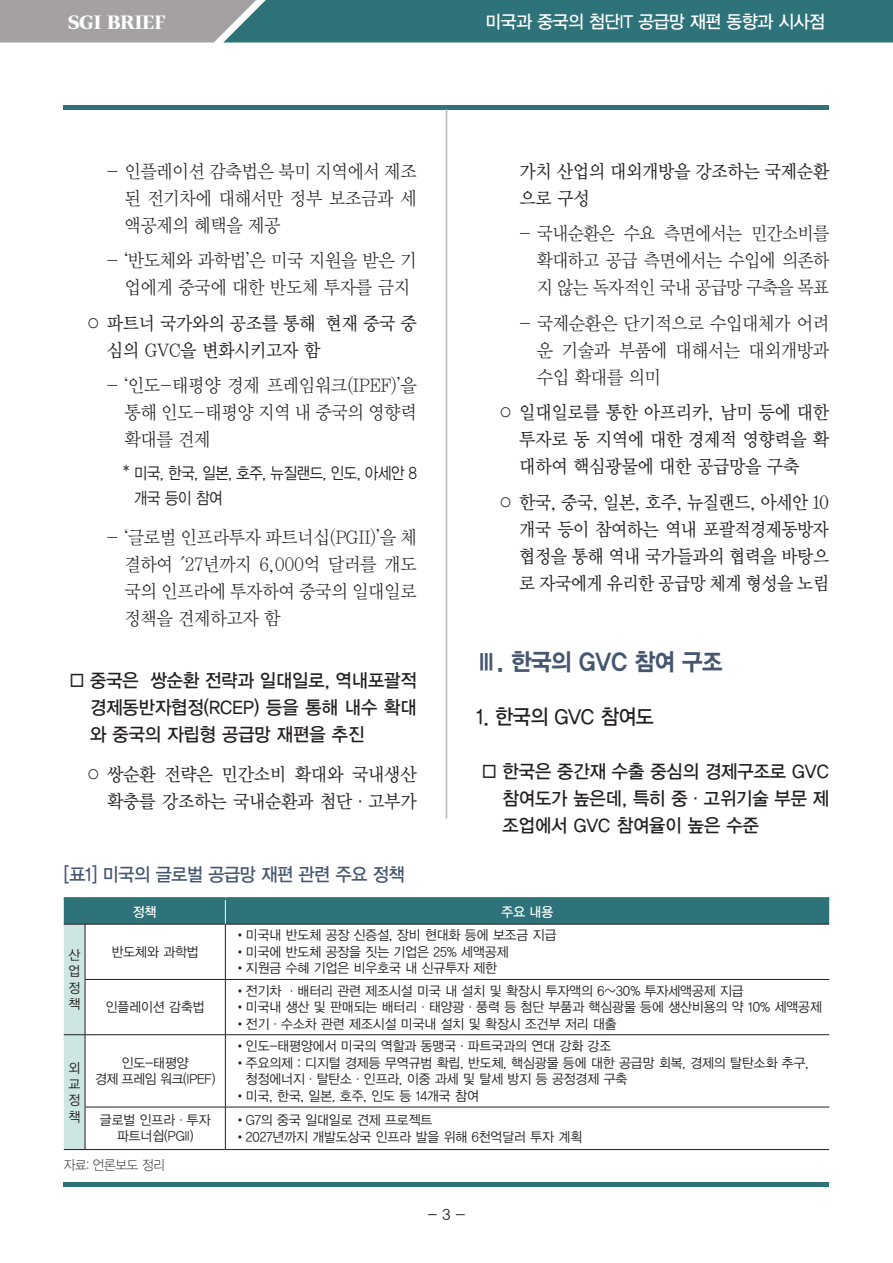
<style>
.page{position:relative;width:893px;height:1263px;background:#fff}
.page>*{position:absolute;margin:0;border:0;box-sizing:border-box;transform-origin:0 0}
.원투쓰리{font:24px "YDVYGO15";letter-spacing:-.02em;color:#455671;scale:.93 1}
.숫자제목{font:21px "YDVYGO13";letter-spacing:-.02em;color:#231f20;scale:.93 1}
.바명조{font:18.75px/27px "YDVY Mj O12";letter-spacing:-.02em;color:#231f20;text-align:justify;scale:.93 1}
.동그라미_명조{font:18.75px/27px "YDVY Mj O13";letter-spacing:-.02em;color:#231f20;scale:.93 1}
.네모_고딕{font:18.75px/27px "YDVYGO13";color:#231f20;text-align:justify;scale:.94 1}
.동그라미_명조-2{font:18.75px/27px "YDVY Mj O13";letter-spacing:-.02em;color:#231f20;text-align:right;scale:.94 1}
.네모_고딕-2{font:18.75px "YDVYGO13";letter-spacing:-.02em;color:#455671;scale:.93 1}
.t1{font:18px "YDVYGO13";letter-spacing:-.02em;color:#fff;scale:.95 1}
.t2{font:18px "SD Gd Myeongjo";color:#fff}
.별표{font:16.5px/24.8px "YDVYGO12";letter-spacing:-.02em;color:#231f20;scale:.88 1}
.t3{font:15px "YDVYGO12";color:#231f20}
.t4{font:13.5px/16.2px "YDVYGO12";color:#231f20;text-align:justify;scale:.95 1}
.t5{font:13.5px "YDVYGO12";letter-spacing:-.03em;color:#231f20;scale:.95 1}
.별표-2{font:13.5px "YDVYGO11";letter-spacing:-.02em;color:#231f20;scale:.93 1}
.t6{font:13.5px "YDVYGO13";color:#fff;scale:.95 1}
.s1{font-size:31.5px}
.s2{font-family:"YDVYGO13"}
</style>
<div class="page">
<svg style="left:0;top:0;width:893px;height:43px;background:#518186"></svg>
<hr style="left:64px;top:105px;width:765px;height:4px;background:#2e7379">
<hr style="left:64px;top:1182px;width:765px;height:4px;background:#2e7379">
<hr style="left:446px;top:109px;width:1px;height:710px;background:#b9b5b6">
<hr style="left:64px;top:897px;width:21px;height:3px;background:#2e7379">
<hr style="left:85px;top:897px;width:140px;height:3px;background:#2e7379">
<hr style="left:225px;top:897px;width:604px;height:3px;background:#2e7379">
<svg style="left:64px;top:900px;width:765px;height:250px"></svg>
<hr style="left:225px;top:924px;width:604px;height:1px;background:#231f20">
<hr style="left:225px;top:924px;width:1px;height:55px;background:#231f20">
<hr style="left:225px;top:979px;width:604px;height:1px;background:#231f20">
<hr style="left:225px;top:980px;width:1px;height:54px;background:#231f20">
<hr style="left:225px;top:1034px;width:604px;height:1px;background:#231f20">
<hr style="left:225px;top:1035px;width:1px;height:72px;background:#231f20">
<hr style="left:225px;top:1107px;width:604px;height:1px;background:#231f20">
<hr style="left:225px;top:1107px;width:1px;height:42px;background:#231f20">
<hr style="left:225px;top:1149px;width:604px;height:1px;background:#231f20">
<h3 class="t2" style="left:68px;top:12px;width:99px">SGI BRIEF</h3>
<h3 class="t1" style="left:486px;top:11px;width:359px">미국과 중국의 첨단IT 공급망 재편 동향과 시사점</h3>
<p class="바명조" style="left:124px;top:157px;width:316px;text-indent:-18px">- 인플레이션 감축법은 북미 지역에서 제조 된 전기차에 대해서만 정부 보조금과 세 액공제의 혜택을 제공</p>
<p class="바명조" style="left:124px;top:247px;width:316px;text-indent:-18px">- ‘반도체와 과학법’은 미국 지원을 받은 기 업에게 중국에 대한 반도체 투자를 금지</p>
<p class="동그라미_명조" style="left:107px;top:309px;width:335px;text-indent:-22px">○ 파트너 국가와의 공조를 통해 현재 중국 중 심의 GVC을 변화시키고자 함</p>
<p class="바명조" style="left:124px;top:372px;width:316px;text-indent:-18px">- ‘인도-태평양 경제 프레임워크(IPEF)’을 통해 인도-태평양 지역 내 중국의 영향력 확대를 견제</p>
<p class="별표" style="left:134px;top:461px;width:323px;text-indent:-11px">* 미국, 한국, 일본, 호주, 뉴질랜드, 인도, 아세안 8 개국 등이 참여</p>
<p class="바명조" style="left:124px;top:524px;width:316px;text-indent:-18px">- ‘글로벌 인프라투자 파트너십(PGII)’을 체 결하여 ′27년까지 6,000억 달러를 개도 국의 인프라에 투자하여 중국의 일대일로 정책을 견제하고자 함</p>
<p class="네모_고딕" style="left:90px;top:667px;width:349px;text-indent:-26px"><span class="s1">□</span>중국은 쌍순환 전략과 일대일로, 역내포괄적 경제동반자협정(RCEP) 등을 통해 내수 확대 와 중국의 자립형 공급망 재편을 추진</p>
<p class="동그라미_명조-2" style="left:85px;top:761px;width:354px">○ 쌍순환 전략은 민간소비 확대와 국내생산 확충를 강조하는 국내순환과 첨단·고부가</p>
<p class="네모_고딕-2" style="left:64px;top:864px;width:368px">[표1] 미국의 글로벌 공급망 재편 관련 주요 정책</p>
<p class="동그라미_명조" style="left:520px;top:157px;width:334px">가치 산업의 대외개방을 강조하는 국제순환 으로 구성</p>
<p class="바명조" style="left:537px;top:220px;width:316px;text-indent:-18px">- 국내순환은 수요 측면에서는 민간소비를 확대하고 공급 측면에서는 수입에 의존하 지 않는 독자적인 국내 공급망 구축을 목표</p>
<p class="바명조" style="left:537px;top:309px;width:316px;text-indent:-18px">- 국제순환은 단기적으로 수입대체가 어려 운 기술과 부품에 대해서는 대외개방과 수입 확대를 의미</p>
<p class="동그라미_명조" style="left:519px;top:399px;width:335px;text-align:justify;text-indent:-22px">○ 일대일로를 통한 아프리카, 남미 등에 대한 투자로 동 지역에 대한 경제적 영향력을 확 대하여 핵심광물에 대한 공급망을 구축</p>
<p class="동그라미_명조" style="left:519px;top:488px;width:335px;text-align:justify;text-indent:-22px">○ 한국, 중국, 일본, 호주, 뉴질랜드, 아세안 10 개국 등이 참여하는 역내 포괄적경제동방자 협정을 통해 역내 국가들과의 협력을 바탕으 로 자국에게 유리한 공급망 체계 형성을 노림</p>
<p class="원투쓰리" style="left:476px;top:648px;width:266px">Ⅲ. 한국의 GVC 참여 구조</p>
<p class="숫자제목" style="left:476px;top:705px;width:192px">1. 한국의 GVC 참여도</p>
<p class="네모_고딕" style="left:503px;top:758px;width:349px;text-indent:-26px"><span class="s1">□</span>한국은 중간재 수출 중심의 경제구조로 GVC 참여도가 높은데, 특히 중·고위기술 부문 제 조업에서 GVC 참여율이 높은 수준</p>
<p class="t6" style="left:133px;top:904px;width:26px">정책</p>
<p class="t6" style="left:502px;top:904px;width:56px">주요 내용</p>
<p class="t4" style="left:68px;top:947px;width:14px">산 업 정 책</p>
<p class="t4" style="left:112px;top:944px;width:93px">반도체와 과학법</p>
<p class="t4" style="left:106px;top:999px;width:106px">인플레이션 감축법</p>
<p class="t4" style="left:234px;top:927px;width:341px"><span class="s2">•</span>미국내 반도체 공장 신증설, 장비 현대화 등에 보조금 지급</p>
<p class="t4" style="left:234px;top:944px;width:290px"><span class="s2">•</span>미국에 반도체 공장을 짓는 기업은 25% 세액공제</p>
<p class="t4" style="left:234px;top:960px;width:278px"><span class="s2">•</span>지원금 수혜 기업은 비우호국 내 신규투자 제한</p>
<p class="t4" style="left:234px;top:982px;width:538px"><span class="s2">•</span>전기차 ·배터리 관련 제조시설 미국 내 설치 및 확장시 투자액의 6~30% 투자세액공제 지급</p>
<p class="t4" style="left:234px;top:999px;width:620px"><span class="s2">•</span>미국내 생산 및 판매되는 배터리·태양광·풍력 등 첨단 부품과 핵심광물 등에 생산비용의 약 10% 세액공제</p>
<p class="t4" style="left:234px;top:1015px;width:404px"><span class="s2">•</span>전기·수소차 관련 제조시설 미국내 설치 및 확장시 조건부 저리 대출</p>
<p class="t4" style="left:234px;top:1038px;width:398px"><span class="s2">•</span>인도-태평양에서 미국의 역할과 동맹국·파트국과의 연대 강화 강조</p>
<p class="t4" style="left:246px;top:1054px;width:594px;text-indent:-12px"><span class="s2">•</span>주요의제 : 디지털 경제등 무역규범 확립, 반도체, 핵심광물 등에 대한 공급망 회복, 경제의 탈탄소화 추구, 청정에너지·탈탄소·인프라, 이중 과세 및 탈세 방지 등 공정경제 구축</p>
<p class="t4" style="left:234px;top:1087px;width:259px"><span class="s2">•</span>미국, 한국, 일본, 호주, 인도 등 14개국 참여</p>
<p class="t4" style="left:68px;top:1060px;width:14px">외 교 정 책</p>
<p class="t4" style="left:122px;top:1055px;width:72px">인도-태평양</p>
<p class="t5" style="left:95px;top:1071px;width:128px">경제 프레임 워크(IPEF)</p>
<p class="t4" style="left:100px;top:1112px;width:118px;text-align:center">글로벌 인프라·투자 파트너쉽(PGII)</p>
<p class="t4" style="left:234px;top:1112px;width:210px"><span class="s2">•</span>G7의 중국 일대일로 견제 프로젝트</p>
<p class="t4" style="left:234px;top:1128px;width:368px"><span class="s2">•</span>2027년까지 개발도상국 인프라 발을 위해 6천억달러 투자 계획</p>
<p class="별표-2" style="left:64px;top:1157px;width:111px">자료: 언론보도 정리</p>
<p class="t3" style="left:428px;top:1205px;width:39px">- 3 -</p>
</div>
